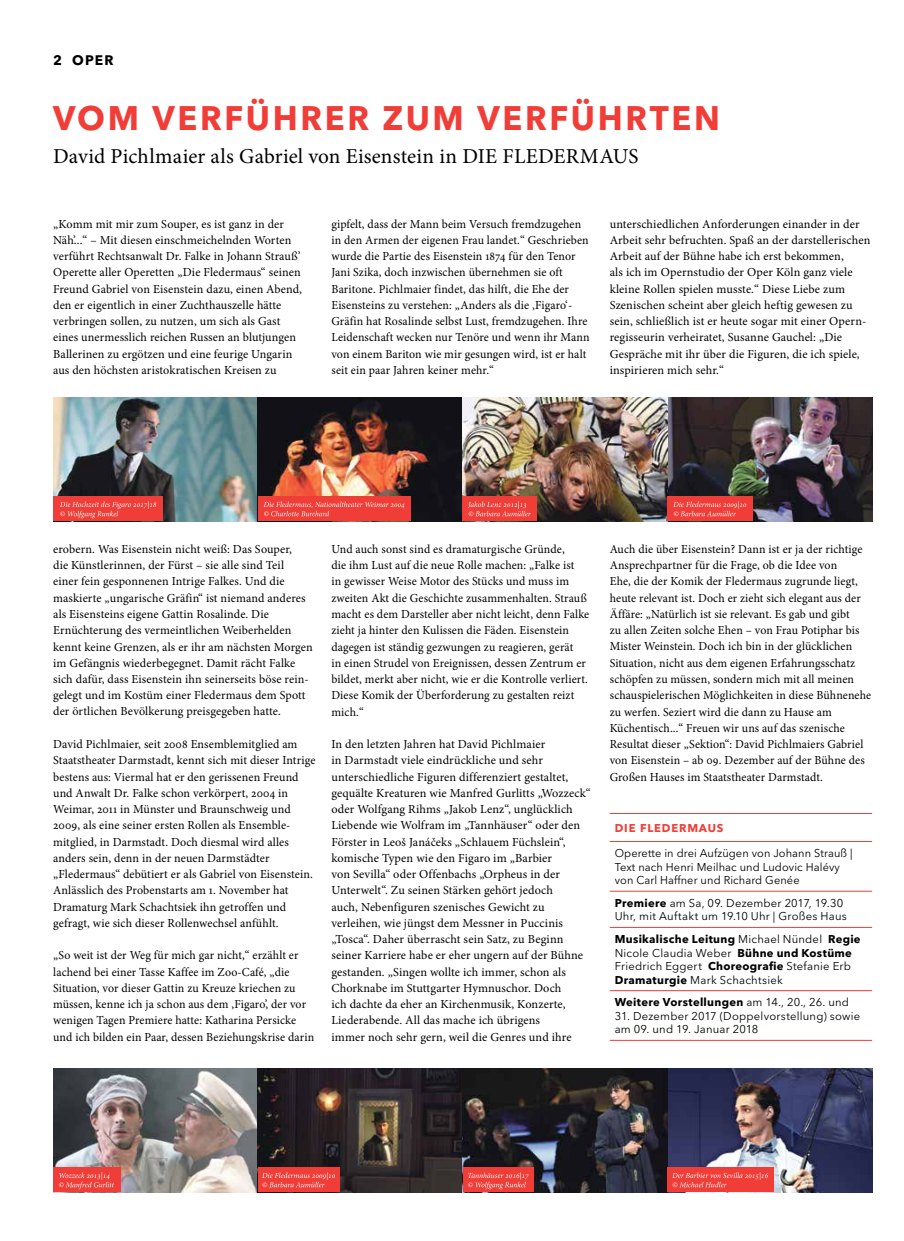
<style>
.page{position:relative;width:904px;height:1241px;background:#fff}
.page>*{position:absolute;margin:0;border:0;box-sizing:border-box;transform-origin:0 0}
.t1{font:700 33.75px "Avenir Next LT Pro";letter-spacing:.08em;color:#f13d37}
.t2{font:21.25px "Minion Pro";letter-spacing:.01em;color:#000}
.t3{font:700 13.75px "Avenir Next LT Pro";color:#000}
.t4{font:12.25px/16.2px "Minion Pro";letter-spacing:.005em;color:#000}
.t5{font:11.25px/13.5px "Avenir Next LT Pro";letter-spacing:.015em;color:#000}
.t6{font:700 11.25px "Avenir Next LT Pro";letter-spacing:.025em;color:#000}
.t7{font:700 11.25px "Avenir Next LT Pro";letter-spacing:.075em;color:#f13d37}
.s1{font-weight:700}
.s2{font-weight:400}
</style>
<div class="page">
<hr style="left:609px;top:813px;width:263px;height:1px;background:#f13d37">
<hr style="left:609px;top:841px;width:263px;height:1px;background:#f13d37">
<hr style="left:609px;top:890px;width:263px;height:1px;background:#f13d37">
<hr style="left:609px;top:926px;width:263px;height:1px;background:#f13d37">
<hr style="left:609px;top:990px;width:263px;height:1px;background:#f13d37">
<hr style="left:609px;top:1039px;width:263px;height:1px;background:#f13d37">
<img style="left:53px;top:397px;width:819px;height:124px">
<img style="left:53px;top:1068px;width:819px;height:123px">
<div style="left:462px;top:496px;width:75px;height:25px;background:#f13d37"></div>
<svg style="left:468px;top:501px;width:63px;height:15px"></svg>
<div style="left:53px;top:496px;width:110px;height:25px;background:#f13d37"></div>
<svg style="left:60px;top:501px;width:96px;height:17px"></svg>
<div style="left:258px;top:496px;width:152px;height:25px;background:#f13d37"></div>
<svg style="left:263px;top:501px;width:141px;height:15px"></svg>
<div style="left:667px;top:496px;width:85px;height:25px;background:#f13d37"></div>
<svg style="left:673px;top:501px;width:73px;height:15px"></svg>
<div style="left:462px;top:1167px;width:71px;height:24px;background:#f13d37"></div>
<svg style="left:468px;top:1172px;width:60px;height:16px"></svg>
<div style="left:53px;top:1167px;width:67px;height:24px;background:#f13d37"></div>
<svg style="left:59px;top:1172px;width:55px;height:16px"></svg>
<div style="left:258px;top:1167px;width:81px;height:24px;background:#f13d37"></div>
<svg style="left:262px;top:1172px;width:73px;height:15px"></svg>
<div style="left:667px;top:1167px;width:106px;height:24px;background:#f13d37"></div>
<svg style="left:672px;top:1172px;width:96px;height:15px"></svg>
<p class="t3" style="left:53px;top:52px;width:62px">2 OPER</p>
<h1 class="t1" style="left:53px;top:97px;width:668px">VOM VERFÜHRER ZUM VERFÜHRTEN</h1>
<h2 class="t2" style="left:53px;top:141px;width:587px">David Pichlmaier als Gabriel von Eisenstein in DIE FLEDERMAUS</h2>
<p class="t4" style="left:53px;top:215px;width:250px">„Komm mit mir zum Souper, es ist ganz in der Näh’...“ – Mit diesen einschmeichelnden Worten verführt Rechtsanwalt Dr. Falke in Johann Strauß’ Operette aller Operetten „Die Fledermaus“ seinen Freund Gabriel von Eisenstein dazu, einen Abend, den er eigentlich in einer Zuchthauszelle hätte verbringen sollen, zu nutzen, um sich als Gast eines unermesslich reichen Russen an blutjungen Ballerinen zu ergötzen und eine feurige Ungarin aus den höchsten aristokratischen Kreisen zu</p>
<p class="t4" style="left:331px;top:215px;width:259px">gipfelt, dass der Mann beim Versuch fremdzugehen in den Armen der eigenen Frau landet.“ Geschrieben wurde die Partie des Eisenstein 1874 für den Tenor Jani Szika, doch inzwischen übernehmen sie oft Baritone. Pichlmaier findet, das hilft, die Ehe der Eisensteins zu verstehen: „Anders als die ‚Figaro‘- Gräfin hat Rosalinde selbst Lust, fremdzugehen. Ihre Leidenschaft wecken nur Tenöre und wenn ihr Mann von einem Bariton wie mir gesungen wird, ist er halt seit ein paar Jahren keiner mehr.“</p>
<p class="t4" style="left:609px;top:216px;width:262px">unterschiedlichen Anforderungen einander in der Arbeit sehr befruchten. Spaß an der darstellerischen Arbeit auf der Bühne habe ich erst bekommen,<br>als ich im Opernstudio der Oper Köln ganz viele kleine Rollen spielen musste.“ Diese Liebe zum Szenischen scheint aber gleich heftig gewesen zu sein, schließlich ist er heute sogar mit einer Opern&shy;regisseurin verheiratet, Susanne Gauchel: „Die Gespräche mit ihr über die Figuren, die ich spiele, inspirieren mich sehr.“</p>
<p class="t4" style="left:53px;top:541px;width:261px">erobern. Was Eisenstein nicht weiß: Das Souper,<br>die Künstlerinnen, der Fürst – sie alle sind Teil<br>einer fein gesponnenen Intrige Falkes. Und die maskierte „ungarische Gräfin“ ist niemand anderes als Eisensteins eigene Gattin Rosalinde. Die Ernüchterung des vermeintlichen Weiberhelden kennt keine Grenzen, als er ihr am nächsten Morgen im Gefängnis wiederbegegnet. Damit rächt Falke sich dafür, dass Eisenstein ihn seinerseits böse rein&shy;gelegt und im Kostüm einer Fledermaus dem Spott der örtlichen Bevölkerung preisgegeben hatte.</p>
<p class="t4" style="left:53px;top:735px;width:264px">David Pichlmaier, seit 2008 Ensemblemitglied am Staatstheater Darmstadt, kennt sich mit dieser Intrige bestens aus: Viermal hat er den gerissenen Freund und Anwalt Dr. Falke schon verkörpert, 2004 in Weimar, 2011 in Münster und Braunschweig und 2009, als eine seiner ersten Rollen als Ensemble&shy;mitglied, in Darmstadt. Doch diesmal wird alles anders sein, denn in der neuen Darmstädter „Fledermaus“ debütiert er als Gabriel von Eisenstein.<br>Anlässlich des Probenstarts am 1. November hat Dramaturg Mark Schachtsiek ihn getroffen und gefragt, wie sich dieser Rollenwechsel anfühlt.</p>
<p class="t4" style="left:53px;top:947px;width:262px">„So weit ist der Weg für mich gar nicht,“ erzählt er lachend bei einer Tasse Kaffee im Zoo-Café, „die Situation, vor dieser Gattin zu Kreuze kriechen zu müssen, kenne ich ja schon aus dem ,Figaro’, der vor wenigen Tagen Premiere hatte: Katharina Persicke und ich bilden ein Paar, dessen Beziehungskrise darin</p>
<p class="t4" style="left:331px;top:541px;width:259px">Und auch sonst sind es dramaturgische Gründe,<br>die ihm Lust auf die neue Rolle machen: „Falke ist<br>in gewisser Weise Motor des Stücks und muss im zweiten Akt die Geschichte zusammenhalten. Strauß macht es dem Darsteller aber nicht leicht, denn Falke zieht ja hinter den Kulissen die Fäden. Eisenstein dagegen ist ständig gezwungen zu reagieren, gerät<br>in einen Strudel von Ereignissen, dessen Zentrum er bildet, merkt aber nicht, wie er die Kontrolle verliert.<br>Diese Komik der Überforderung zu gestalten reizt mich.“</p>
<p class="t4" style="left:331px;top:735px;width:261px">In den letzten Jahren hat David Pichlmaier<br>in Darmstadt viele eindrückliche und sehr unterschiedliche Figuren differenziert gestaltet, gequälte Kreaturen wie Manfred Gurlitts „Wozzeck“ oder Wolfgang Rihms „Jakob Lenz“, unglücklich Liebende wie Wolfram im „Tannhäuser“ oder den Förster in Leoš Janáčeks „Schlauem Füchslein“, komische Typen wie den Figaro im „Barbier<br>von Sevilla“ oder Offenbachs „Orpheus in der Unterwelt“. Zu seinen Stärken gehört jedoch<br>auch, Nebenfiguren szenisches Gewicht zu verleihen, wie jüngst dem Messner in Puccinis „Tosca“. Daher überrascht sein Satz, zu Beginn seiner Karriere habe er eher ungern auf der Bühne gestanden. „Singen wollte ich immer, schon als Chorknabe im Stuttgarter Hymnuschor. Doch<br>ich dachte da eher an Kirchenmusik, Konzerte, Liederabende. All das mache ich übrigens<br>immer noch sehr gern, weil die Genres und ihre</p>
<p class="t4" style="left:609px;top:540px;width:263px">Auch die über Eisenstein? Dann ist er ja der richtige Ansprechpartner für die Frage, ob die Idee von<br>Ehe, die der Komik der Fledermaus zugrunde liegt, heute relevant ist. Doch er zieht sich elegant aus der Äffäre: „Natürlich ist sie relevant. Es gab und gibt<br>zu allen Zeiten solche Ehen – von Frau Potiphar bis Mister Weinstein. Doch ich bin in der glücklichen Situation, nicht aus dem eigenen Erfahrungsschatz schöpfen zu müssen, sondern mich mit all meinen schauspielerischen Möglichkeiten in diese Bühnenehe zu werfen. Seziert wird die dann zu Hause am Küchentisch...“ Freuen wir uns auf das szenische Resultat dieser „Sektion“: David Pichlmaiers Gabriel von Eisenstein – ab 09. Dezember auf der Bühne des Großen Hauses im Staatstheater Darmstadt.</p>
<p class="t7" style="left:614px;top:820px;width:110px">DIE FLEDERMAUS</p>
<p class="t5" style="left:614px;top:846px;width:239px">Operette in drei Aufzügen von Johann Strauß |<br>Text nach Henri Meilhac und Ludovic Halévy von Carl Haffner und Richard Genée</p>
<p class="t5" style="left:614px;top:895px;width:234px"><span class="s1">Premiere</span> am Sa, 09. Dezember 2017, 19.30<br>Uhr, mit Auftakt um 19.10 Uhr | Großes Haus</p>
<p class="t5" style="left:614px;top:932px;width:247px"><span class="s1">Musikalische Leitung</span> Michael Nündel <span class="s1">Regie </span>Nicole Claudia Weber <span class="s1">Bühne und Kostüme </span>Friedrich Eggert <span class="s1">Choreografie</span> Stefanie Erb <span class="s1">Dramaturgie</span> Mark Schachtsiek</p>
<p class="t6" style="left:614px;top:995px;width:236px">Weitere Vorstellungen <span class="s2">am 14., 20., 26. und</span></p>
<p class="t5" style="left:614px;top:1008px;width:247px">31. Dezember 2017 (Doppelvorstellung) sowie am 09. und 19. Januar 2018</p>
</div>
